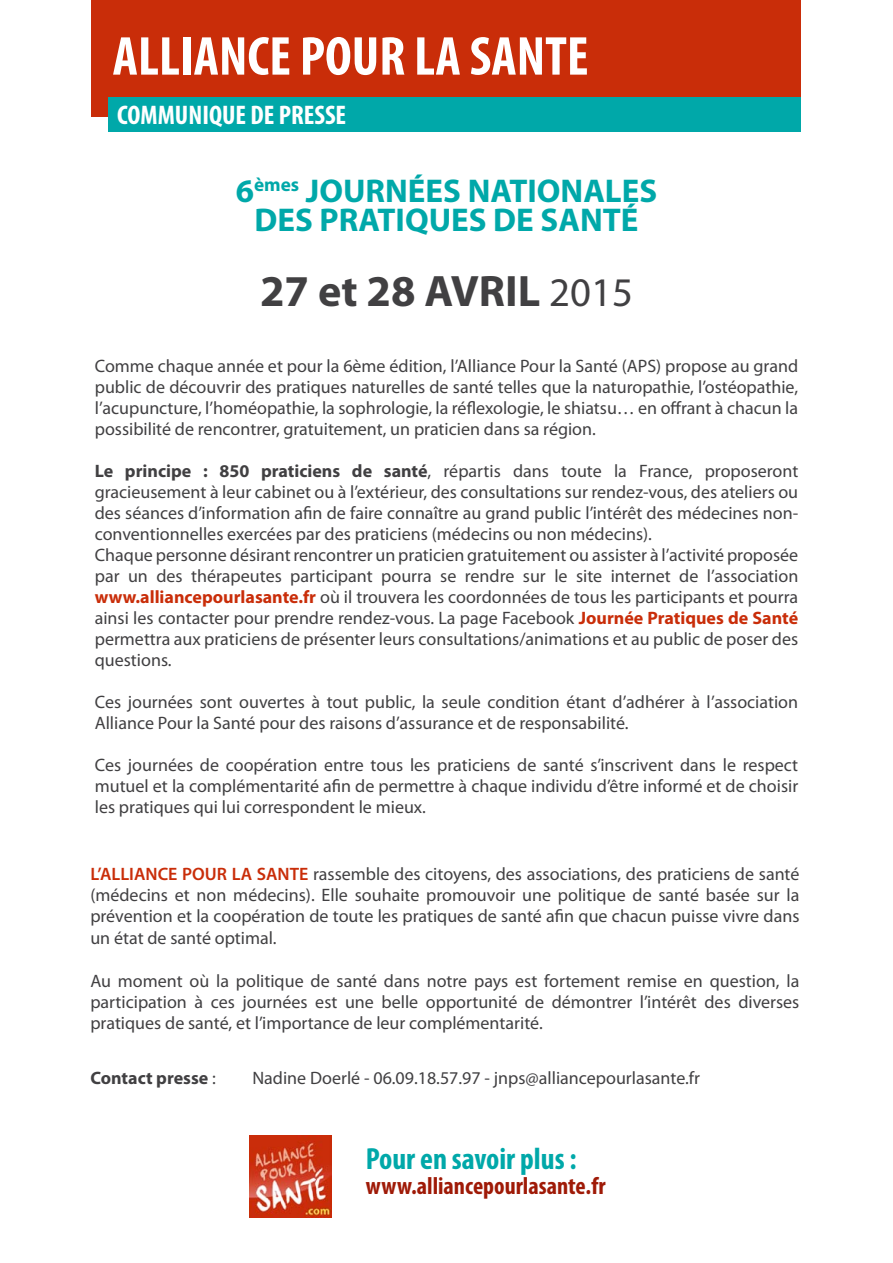
<style>
.page{position:relative;width:893px;height:1263px;background:#fff}
.page>*{position:absolute;margin:0;border:0;box-sizing:border-box;transform-origin:0 0}
.t1{font:700 condensed 55.2px "Myriad Pro";color:#fff}
.t2{font:700 44.25px "Myriad Pro";color:#414042}
.t3{font:700 33px/28.5px "Myriad Pro";color:#00a8a9;text-align:center}
.t4{font:700 condensed 30.75px "Myriad Pro";color:#00a8a9}
.t5{font:700 condensed 27px "Myriad Pro";color:#fff}
.t6{font:700 condensed 24.45px "Myriad Pro";color:#9f1a07}
.t7{font:18px/21px "Myriad Pro";color:#414042;text-align:justify}
.t8{font:700 18px "Myriad Pro";color:#414042}
.s1{font-weight:400;font-size:40.8px}
.s2{font-weight:700}
.s3{font-weight:700;color:#c92d09}
.s4{font-weight:600;color:#c92d09}
.s5{font-weight:400}
</style>
<div class="page">
<div style="left:92px;top:0;width:709px;height:117px;background:#c92d09"></div>
<div style="left:108px;top:97px;width:693px;height:35px;background:#00a8a9"></div>
<img style="left:250px;top:1135px;width:81px;height:82px">
<h1 class="t1" style="left:113px;top:22px;width:477px">ALLIANCE POUR LA SANTE</h1>
<h3 class="t5" style="left:117px;top:98px;width:231px">COMMUNIQUE DE PRESSE</h3>
<h3 class="t3" style="left:236px;top:176px;width:423px">6<sup>èmes</sup> JOURNÉES NATIONALES<br>DES PRATIQUES DE SANTÉ</h3>
<h2 class="t2" style="left:260px;top:263px;width:374px">27 et 28 AVRIL <span class="s1">2015</span></h2>
<p class="t7" style="left:95px;top:355px;width:705px">Comme chaque année et pour la 6ème édition, l’Alliance Pour la Santé (APS) propose au grand public de découvrir des pratiques naturelles de santé telles que la naturopathie, l’ostéopathie, l’acupuncture, l’homéopathie, la sophrologie, la réflexologie, le shiatsu… en offrant à chacun la possibilité de rencontrer, gratuitement, un praticien dans sa région.</p>
<p class="t7" style="left:95px;top:460px;width:705px;text-align:left"><span class="s2">Le principe : 850 praticiens de santé</span>, répartis dans toute la France, proposeront gracieusement à leur cabinet ou à l’extérieur, des consultations sur rendez-vous, des ateliers ou des séances d’information afin de faire connaître au grand public l’intérêt des médecines non&shy;conventionnelles exercées par des praticiens (médecins ou non médecins).<br>Chaque personne désirant rencontrer un praticien gratuitement ou assister à l’activité proposée par un des thérapeutes participant pourra se rendre sur le site internet de l’association <span class="s3">www.alliancepourlasante.fr</span> où il trouvera les coordonnées de tous les participants et pourra ainsi les contacter pour prendre rendez-vous. La page Facebook <span class="s3">Journée Pratiques de Santé </span>permettra aux praticiens de présenter leurs consultations/animations et au public de poser des questions.</p>
<p class="t7" style="left:95px;top:691px;width:705px">Ces journées sont ouvertes à tout public, la seule condition étant d’adhérer à l’association<br>Alliance Pour la Santé pour des raisons d’assurance et de responsabilité.</p>
<p class="t7" style="left:95px;top:754px;width:705px">Ces journées de coopération entre tous les praticiens de santé s’inscrivent dans le respect mutuel et la complémentarité afin de permettre à chaque individu d’être informé et de choisir les pratiques qui lui correspondent le mieux.</p>
<p class="t7" style="left:90px;top:863px;width:711px"><span class="s4">L’ALLIANCE POUR LA SANTE</span> rassemble des citoyens, des associations, des praticiens de santé (médecins et non médecins). Elle souhaite promouvoir une politique de santé basée sur la prévention et la coopération de toute les pratiques de santé afin que chacun puisse vivre dans un état de santé optimal.</p>
<p class="t7" style="left:90px;top:969px;width:711px">Au moment où la politique de santé dans notre pays est fortement remise en question, la participation à ces journées est une belle opportunité de démontrer l’intérêt des diverses pratiques de santé, et l’importance de leur complémentarité.</p>
<p class="t8" style="left:90px;top:1066px;width:127px">Contact presse <span class="s5">:</span></p>
<p class="t7" style="left:252px;top:1067px;width:449px">Nadine Doerlé - 06.09.18.57.97 - jnps@alliancepourlasante.fr</p>
<h3 class="t4" style="left:366px;top:1140px;width:212px">Pour en savoir plus :</h3>
<h3 class="t6" style="left:366px;top:1170px;width:241px">www.alliancepourlasante.fr</h3>
</div>
